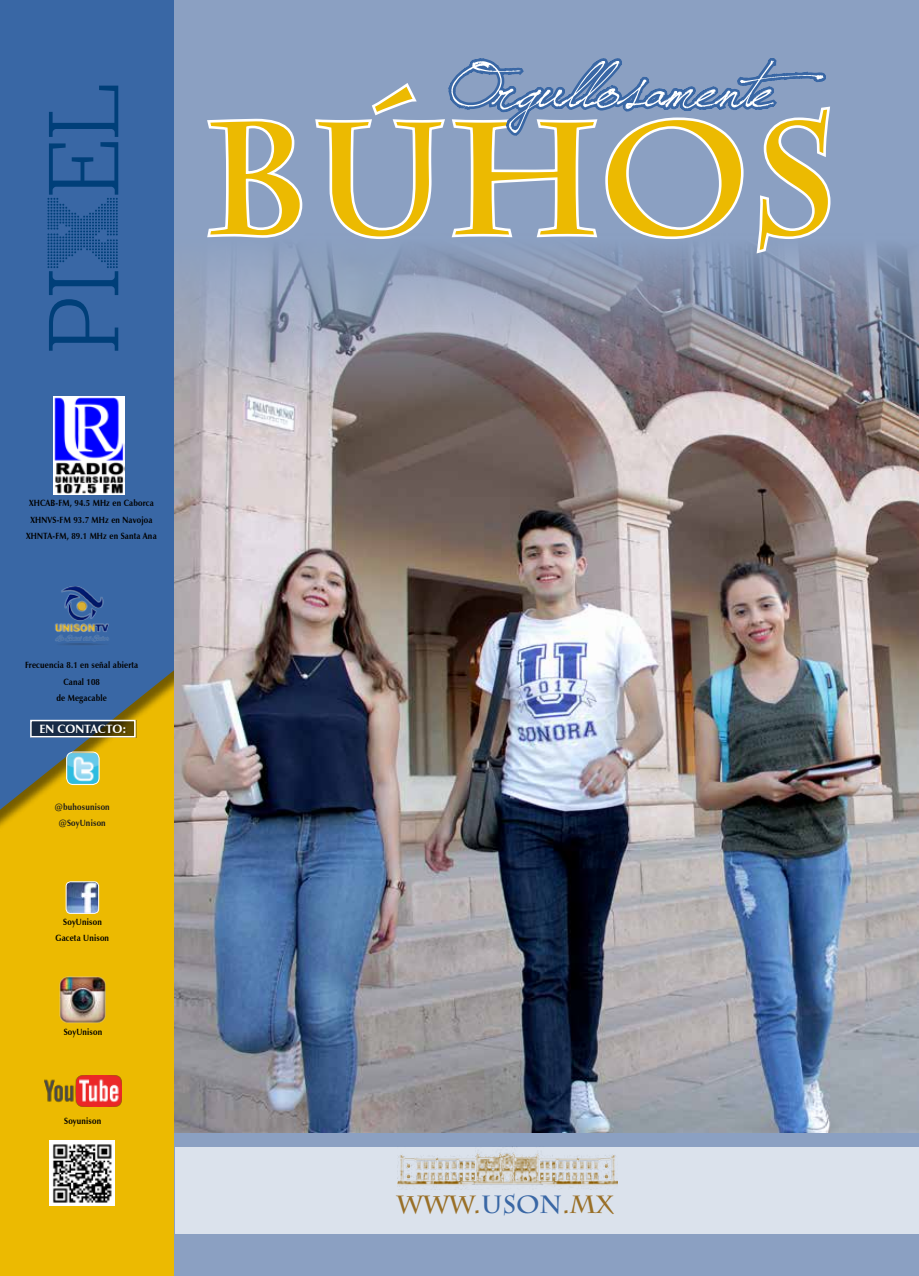
<style>
.page{position:relative;width:919px;height:1276px;background:#fff}
.page>*{position:absolute;margin:0;border:0;box-sizing:border-box;transform-origin:0 0}
.t1{font:700 158.85px "Charlemagne Std";color:#ecba01}
.t2{font:71.55px "Jellyka Saint Andrew's Queen";color:#fff}
.t3{font:700 24.75px "Charlemagne Std";color:#996f27}
.t4{font:700 12px "Zapf Humanist 601 BT";color:#fff}
.t5{font:700 9px/16.5px "Zapf Humanist 601 BT";letter-spacing:.02em;color:#000;text-align:center;scale:.88 1}
.t6{font:700 9px/16.5px "Zapf Humanist 601 BT";letter-spacing:.02em;color:#1b1b1a;text-align:center;scale:.88 1}
.s1{color:#3967a5}
</style>
<div class="page">
<div style="left:0;top:631px;width:205px;height:645px;background:#ecba01"></div>
<svg style="left:0;top:0;width:175px;height:810px;background:#4a6e95"></svg>
<div style="left:175px;top:0;width:743px;height:1276px;background:#8ba0c2"></div>
<img style="left:50px;top:1140px;width:64px;height:65px">
<img style="left:67px;top:752px;width:32px;height:32px">
<div style="left:66px;top:751px;width:33px;height:34px;border:1px solid #fff;border-radius:7px"></div>
<img style="left:66px;top:883px;width:33px;height:30px">
<div style="left:66px;top:881px;width:33px;height:32px;border:1px solid #fff;border-radius:4px"></div>
<div style="left:31px;top:720px;width:106px;height:17px;background:#e7d695"></div>
<svg style="left:33px;top:723px;width:99px;height:11px"></svg>
<div style="left:30px;top:720px;width:105px;height:17px;border:2px solid #fff"></div>
<svg style="left:47px;top:86px;width:71px;height:265px;background:#2b5d9a"></svg>
<img style="left:59px;top:976px;width:47px;height:48px">
<img style="left:54px;top:397px;width:70px;height:97px">
<img style="left:43px;top:574px;width:79px;height:80px">
<img style="left:45px;top:1076px;width:76px;height:30px">
<img style="left:175px;top:248px;width:743px;height:885px">
<svg style="left:207px;top:118px;width:96px;height:120px"></svg>
<svg style="left:312px;top:58px;width:521px;height:199px"></svg>
<div style="left:175px;top:1147px;width:743px;height:86px;background:#dbe2ec"></div>
<img style="left:397px;top:1147px;width:220px;height:42px">
<h2 class="t2" style="left:440px;top:40px;width:385px">Orgullosamente</h2>
<h1 class="t1" style="left:203px;top:87px;width:636px">BÚHOS</h1>
<p class="t5" style="left:26px;top:495px;width:150px">XHCAB-FM, 94.5 MHz en Caborca<br>XHNVS-FM 93.7 MHz en Navojoa<br>XHNTA-FM, 89.1 MHz en Santa Ana</p>
<p class="t5" style="left:25px;top:657px;width:130px">Frecuencia 8.1 en señal abierta<br>Canal 108<br>de Megacable</p>
<h3 class="t4" style="left:39px;top:721px;width:88px">EN CONTACTO:</h3>
<p class="t6" style="left:55px;top:798px;width:64px">@buhosunison @SoyUnison</p>
<p class="t5" style="left:63px;top:913px;width:45px">SoyUnison</p>
<p class="t5" style="left:56px;top:929px;width:62px">Gaceta Unison</p>
<p class="t5" style="left:64px;top:1023px;width:45px">SoyUnison</p>
<p class="t5" style="left:64px;top:1112px;width:44px">Soyunison</p>
<h3 class="t3" style="left:397px;top:1190px;width:218px">WWW.<span class="s1">USON</span>.MX</h3>
</div>
